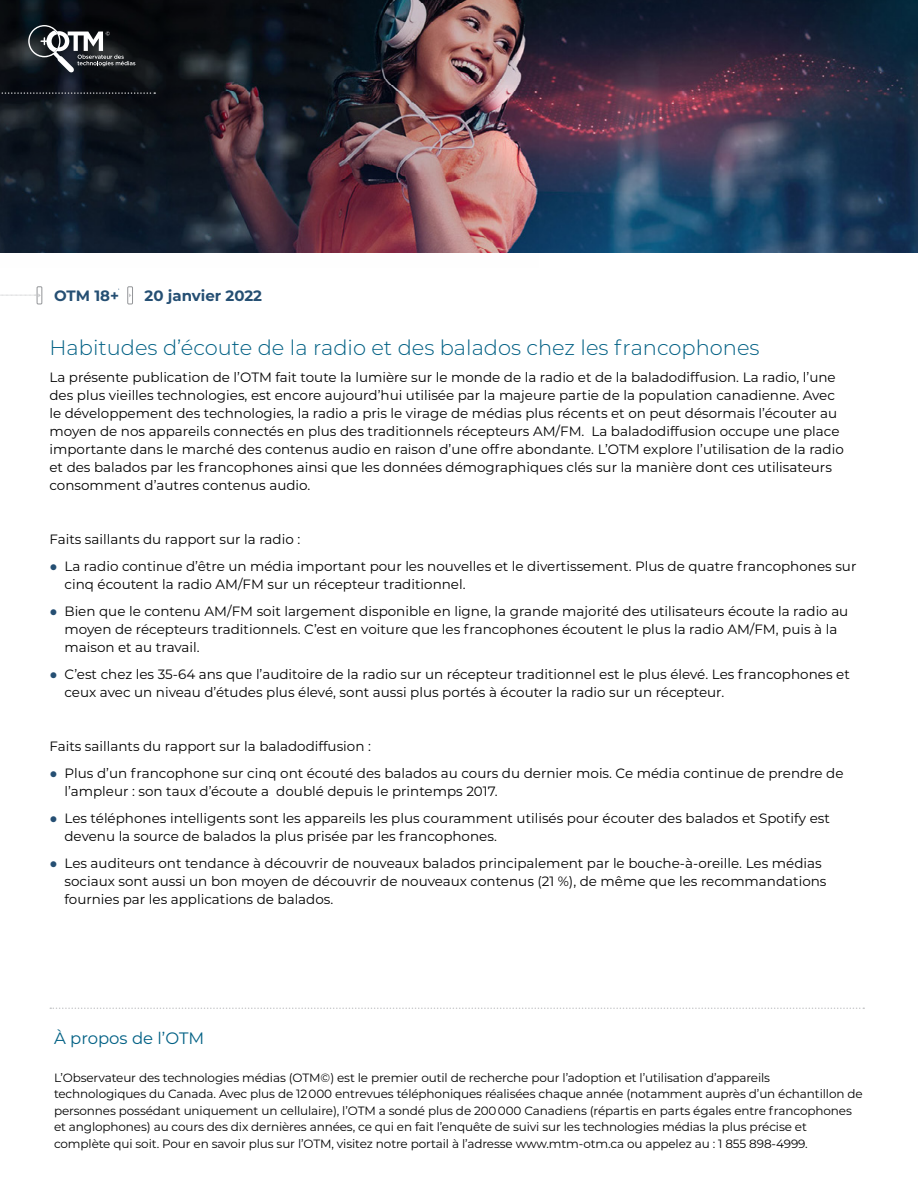
<style>
.page{position:relative;width:918px;height:1188px;background:#fff}
.page>*{position:absolute;margin:0;border:0;box-sizing:border-box;transform-origin:0 0}
.t1{font:300 21px "Montserrat";color:#006084}
.t2{font:16.5px "Montserrat";color:#006084}
.t3{font:700 15px "Montserrat";color:#254f73}
.t4{font:13.5px/18px "Montserrat";color:#000}
.t5{font:12px/16.5px "Montserrat";letter-spacing:-.01em;color:#000}
.s1{font-family:"Impact";color:#254f73}
</style>
<div class="page">
<img style="left:539px;top:0;width:379px;height:253px">
<img style="left:0;top:0;width:539px;height:253px">
<svg style="left:28px;top:25px;width:107px;height:48px;background:#424549"></svg>
<svg style="left:0;top:92px;width:155px;height:2px"></svg>
<div style="left:37px;top:287px;width:5px;height:17px;border:1px solid #939598"></div>
<svg style="left:0;top:293px;width:41px;height:4px"></svg>
<div style="left:128px;top:287px;width:5px;height:17px;border:1px solid #939598"></div>
<svg style="left:50px;top:1008px;width:814px;height:1px"></svg>
<p class="t3" style="left:54px;top:285px;width:67px">OTM 18+</p>
<p class="t3" style="left:145px;top:285px;width:119px">20 janvier 2022</p>
<h1 class="t1" style="left:50px;top:333px;width:712px">Habitudes d’écoute de la radio et des balados chez les francophones</h1>
<p class="t4" style="left:50px;top:368px;width:796px">La présente publication de l’OTM fait toute la lumière sur le monde de la radio et de la baladodiffusion. La radio, l’une des plus vieilles technologies, est encore aujourd’hui utilisée par la majeure partie de la population canadienne. Avec le développement des technologies, la radio a pris le virage de médias plus récents et on peut désormais l’écouter au moyen de nos appareils connectés en plus des traditionnels récepteurs AM/FM. La baladodiffusion occupe une place importante dans le marché des contenus audio en raison d’une offre abondante. L’OTM explore l’utilisation de la radio et des balados par les francophones ainsi que les données démographiques clés sur la manière dont ces utilisateurs consomment d’autres contenus audio.</p>
<p class="t4" style="left:50px;top:530px;width:252px">Faits saillants du rapport sur la radio :</p>
<p class="t4" style="left:64px;top:557px;width:793px;text-indent:-15px"><span class="s1">●</span> La radio continue d’être un média important pour les nouvelles et le divertissement. Plus de quatre francophones sur cinq écoutent la radio AM/FM sur un récepteur traditionnel.</p>
<p class="t4" style="left:64px;top:602px;width:785px;text-indent:-15px"><span class="s1">●</span> Bien que le contenu AM/FM soit largement disponible en ligne, la grande majorité des utilisateurs écoute la radio au moyen de récepteurs traditionnels. C’est en voiture que les francophones écoutent le plus la radio AM/FM, puis à la maison et au travail.</p>
<p class="t4" style="left:64px;top:665px;width:787px;text-indent:-15px"><span class="s1">●</span> C’est chez les 35-64 ans que l’auditoire de la radio sur un récepteur traditionnel est le plus élevé. Les francophones et ceux avec un niveau d’études plus élevé, sont aussi plus portés à écouter la radio sur un récepteur.</p>
<p class="t4" style="left:50px;top:737px;width:323px">Faits saillants du rapport sur la baladodiffusion :</p>
<p class="t4" style="left:64px;top:764px;width:781px;text-indent:-15px"><span class="s1">●</span> Plus d’un francophone sur cinq ont écouté des balados au cours du dernier mois. Ce média continue de prendre de l’ampleur : son taux d’écoute a doublé depuis le printemps 2017.</p>
<p class="t4" style="left:64px;top:809px;width:767px;text-indent:-15px"><span class="s1">●</span> Les téléphones intelligents sont les appareils les plus couramment utilisés pour écouter des balados et Spotify est devenu la source de balados la plus prisée par les francophones.</p>
<p class="t4" style="left:64px;top:854px;width:764px;text-indent:-15px"><span class="s1">●</span> Les auditeurs ont tendance à découvrir de nouveaux balados principalement par le bouche-à-oreille. Les médias sociaux sont aussi un bon moyen de découvrir de nouveaux contenus (21 %), de même que les recommandations fournies par les applications de balados.</p>
<p class="t2" style="left:54px;top:1027px;width:152px">À propos de l’OTM</p>
<p class="t5" style="left:54px;top:1069px;width:810px">L’Observateur des technologies médias (OTM©) est le premier outil de recherche pour l’adoption et l’utilisation d’appareils technologiques du Canada. Avec plus de 12 000 entrevues téléphoniques réalisées chaque année (notamment auprès d’un échantillon de personnes possédant uniquement un cellulaire), l’OTM a sondé plus de 200 000 Canadiens (répartis en parts égales entre francophones et anglophones) au cours des dix dernières années, ce qui en fait l’enquête de suivi sur les technologies médias la plus précise et complète qui soit. Pour en savoir plus sur l’OTM, visitez notre portail à l’adresse www.mtm-otm.ca ou appelez au : 1 855 898-4999.</p>
</div>
